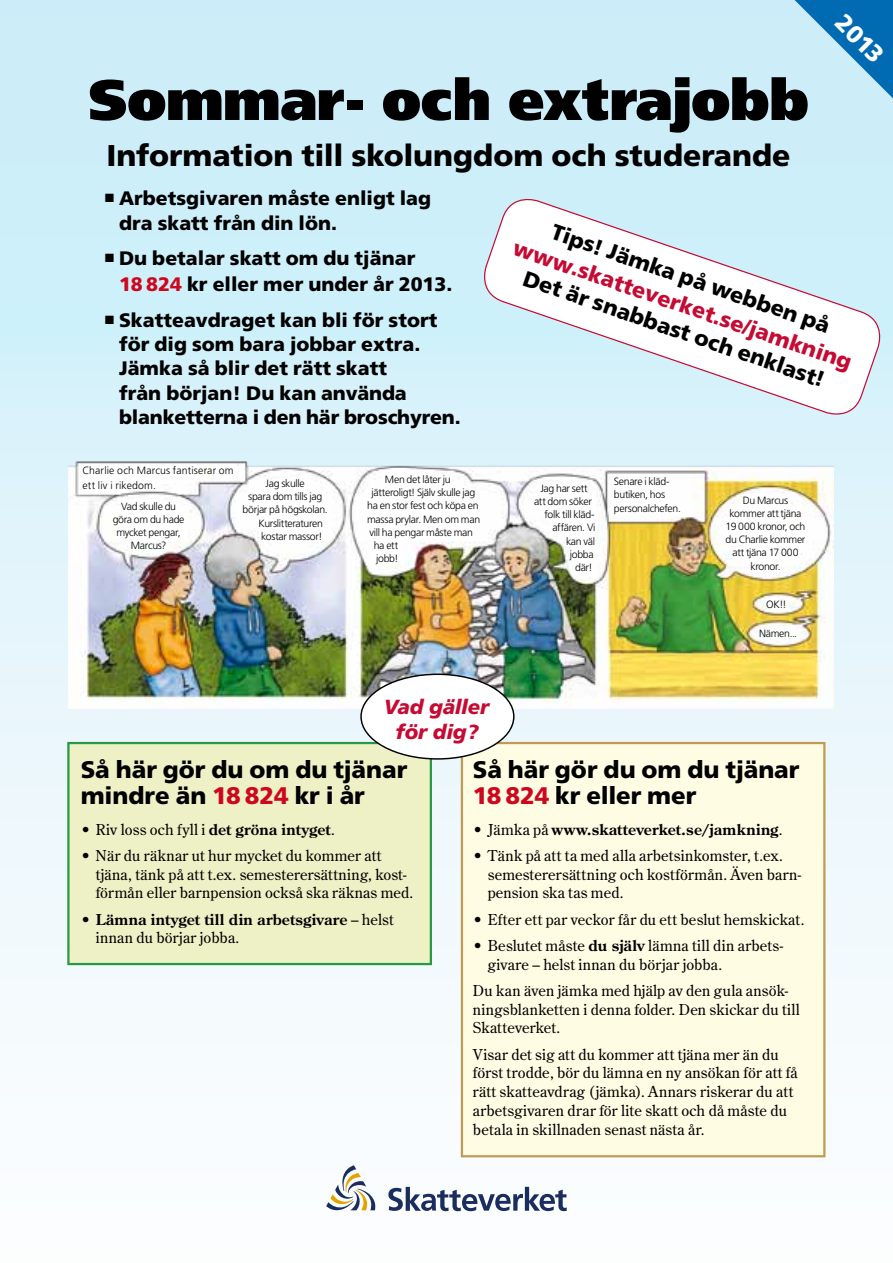
<style>
.page{position:relative;width:893px;height:1263px;background:#fff}
.page>*{position:absolute;margin:0;border:0;box-sizing:border-box;transform-origin:0 0}
.t1{font:900 57px "Frutiger";letter-spacing:-.01em;color:#000}
.t2{font:900 30px "Frutiger";letter-spacing:-.005em;color:#000}
.t3{font:900 24px/26.2px "Frutiger";color:#000}
.t4{font:900 24px "Frutiger";color:#fff}
.t5{font:900 21.9px "Frutiger";color:#000}
.t6{font:900 21.9px "Frutiger";color:#c50a33}
.t7{font:italic 900 20.4px/24.8px "Frutiger";letter-spacing:-.005em;color:#c50a33;text-align:center}
.t8{font:900 19.5px/24.3px "Frutiger";color:#000}
.t9{font:15px/18.8px "Century Old Style";letter-spacing:.015em;color:#000}
.t10{font:700 15px/18.8px "Century Old Style";letter-spacing:.02em;color:#000}
.t11{font:300 10.5px/13.2px "Frutiger";letter-spacing:-.03em;color:#000;text-align:center}
.t12{font:300 10.5px/15px "Frutiger";letter-spacing:.015em;color:#000}
.s1{color:#cd071e}
.s2{font-weight:700}
.s3{font-weight:400}
</style>
<div class="page">
<div style="left:0;top:0;width:893px;height:1263px;background:linear-gradient(to bottom,#c7ecf9,#fffefe)"></div>
<img style="left:68px;top:445px;width:765px;height:263px">
<div style="left:461px;top:742px;width:364px;height:415px;background:#fffce4;border:2px solid #c09b51"></div>
<div style="left:67px;top:742px;width:365px;height:223px;background:#eef1c6;border:2px solid #289944"></div>
<svg style="left:795px;top:0;width:98px;height:98px;background:#66abd6"></svg>
<svg style="left:388px;top:1187px;width:179px;height:24px"></svg>
<svg style="left:326px;top:1165px;width:49px;height:47px"></svg>
<svg style="left:477px;top:192px;width:410px;height:229px"></svg>
<div style="left:361px;top:674px;width:153px;height:85px;background:#fff;border-radius:50%"></div>
<svg style="left:105px;top:194px;width:9px;height:8px"></svg>
<svg style="left:105px;top:253px;width:9px;height:9px"></svg>
<svg style="left:105px;top:315px;width:9px;height:9px"></svg>
<h1 class="t1" style="left:88px;top:65px;width:722px">Sommar- och extrajobb</h1>
<h2 class="t2" style="left:106px;top:137px;width:685px">Information till skolungdom och studerande</h2>
<h3 class="t4" style="left:850px;top:8px;width:58px;rotate:45deg">2013</h3>
<h3 class="t8" style="left:119px;top:186px;width:314px">Arbetsgivaren måste enligt lag dra skatt från din lön.</h3>
<h3 class="t8" style="left:119px;top:244px;width:335px;line-height:26.5px">Du betalar skatt om du tjänar<br><span class="s1">18 824</span> kr eller mer under år 2013.</h3>
<h3 class="t8" style="left:119px;top:307px;width:343px">Skatteavdraget kan bli för stort för dig som bara jobbar extra.<br>Jämka så blir det rätt skatt<br>från början! Du kan använda blanketterna i den här broschyren.</h3>
<p class="t12" style="left:82px;top:463px;width:153px">Charlie och Marcus fantiserar om ett liv i rikedom.</p>
<p class="t11" style="left:113px;top:499px;width:73px">Vad skulle du göra om du hade mycket pengar,<br>Marcus?</p>
<p class="t11" style="left:266px;top:477px;width:41px">Jag skulle</p>
<p class="t11" style="left:248px;top:490px;width:75px">spara dom tills jag</p>
<p class="t11" style="left:243px;top:503px;width:87px">börjar på högskolan.</p>
<p class="t11" style="left:258px;top:516px;width:66px">Kurslitteraturen</p>
<p class="t11" style="left:261px;top:529px;width:63px">kostar massor!</p>
<p class="t11" style="left:385px;top:473px;width:67px">Men det låter ju</p>
<p class="t11" style="left:372px;top:486px;width:105px">jätteroligt! Själv skulle jag</p>
<p class="t11" style="left:367px;top:499px;width:113px">ha en stor fest och köpa en</p>
<p class="t11" style="left:367px;top:512px;width:114px">massa prylar. Men om man</p>
<p class="t11" style="left:369px;top:525px;width:105px">vill ha pengar måste man</p>
<p class="t11" style="left:374px;top:539px;width:26px">ha ett</p>
<p class="t11" style="left:376px;top:552px;width:24px">jobb!</p>
<h3 class="t5" style="left:557px;top:218px;width:294px;rotate:19deg">Tips! Jämka på webben på</h3>
<h3 class="t6" style="left:518px;top:234px;width:358px;rotate:19deg">www.skatteverket.se/jamkning</h3>
<h3 class="t5" style="left:528px;top:265px;width:319px;rotate:19deg">Det är snabbast och enklast!</h3>
<p class="t11" style="left:540px;top:482px;width:49px">Jag har sett</p>
<p class="t11" style="left:534px;top:495px;width:59px">att dom söker</p>
<p class="t11" style="left:544px;top:508px;width:52px">folk till kläd-</p>
<p class="t11" style="left:552px;top:521px;width:45px">affären. Vi</p>
<p class="t11" style="left:566px;top:534px;width:31px">kan väl</p>
<p class="t11" style="left:570px;top:547px;width:26px">jobba</p>
<p class="t11" style="left:575px;top:560px;width:19px">där!</p>
<p class="t11" style="left:614px;top:475px;width:69px;text-align:left">Senare i kläd&shy;butiken, hos personalchefen.</p>
<p class="t11" style="left:726px;top:494px;width:81px">Du Marcus kommer att tjäna<br>19 000 kronor, och du Charlie kommer att tjäna 17 000 kronor.</p>
<p class="t11" style="left:766px;top:597px;width:22px">OK!!</p>
<p class="t11" style="left:759px;top:627px;width:40px">Nämen...</p>
<h3 class="t7" style="left:384px;top:694px;width:107px">Vad gäller för dig?</h3>
<h3 class="t3" style="left:81px;top:756px;width:328px">Så här gör du om du tjänar mindre än <span class="s1">18 824</span> kr i år</h3>
<p class="t9" style="left:81px;top:819px;width:256px">• Riv loss och fyll i <span class="s2">det gröna intyget</span>.</p>
<p class="t9" style="left:96px;top:846px;width:319px;text-indent:-15px">• När du räknar ut hur mycket du kommer att tjäna, tänk på att t.ex. semesterersättning, kost&shy;förmån eller barnpension också ska räknas med.</p>
<p class="t10" style="left:96px;top:909px;width:299px;text-indent:-15px"><span class="s3">•</span> Lämna intyget till din arbetsgivare <span class="s3">– helst innan du börjar jobba.</span></p>
<h3 class="t3" style="left:473px;top:756px;width:328px">Så här gör du om du tjänar<br><span class="s1">18 824</span> kr eller mer</h3>
<p class="t10" style="left:473px;top:819px;width:311px"><span class="s3">• Jämka på</span> www.skatteverket.se/jamkning<span class="s3">.</span></p>
<p class="t9" style="left:488px;top:846px;width:315px;text-indent:-15px">• Tänk på att ta med alla arbetsinkomster, t.ex. semesterersättning och kostförmån. Även barn&shy;pension ska tas med.</p>
<p class="t9" style="left:473px;top:909px;width:333px">• Efter ett par veckor får du ett beslut hemskickat.</p>
<p class="t9" style="left:488px;top:936px;width:297px;text-indent:-15px">• Beslutet måste <span class="s2">du själv</span> lämna till din arbets&shy;givare – helst innan du börjar jobba.</p>
<p class="t9" style="left:473px;top:981px;width:328px">Du kan även jämka med hjälp av den gula ansök&shy;ningsblanketten i denna folder. Den skickar du till<br>Skatteverket.</p>
<p class="t9" style="left:473px;top:1044px;width:326px">Visar det sig att du kommer att tjäna mer än du först trodde, bör du lämna en ny -ansökan för att få rätt skatteavdrag (jämka). Annars riskerar du att arbetsgivaren drar för lite skatt och då måste du betala in skillnaden senast nästa år.</p>
</div>
